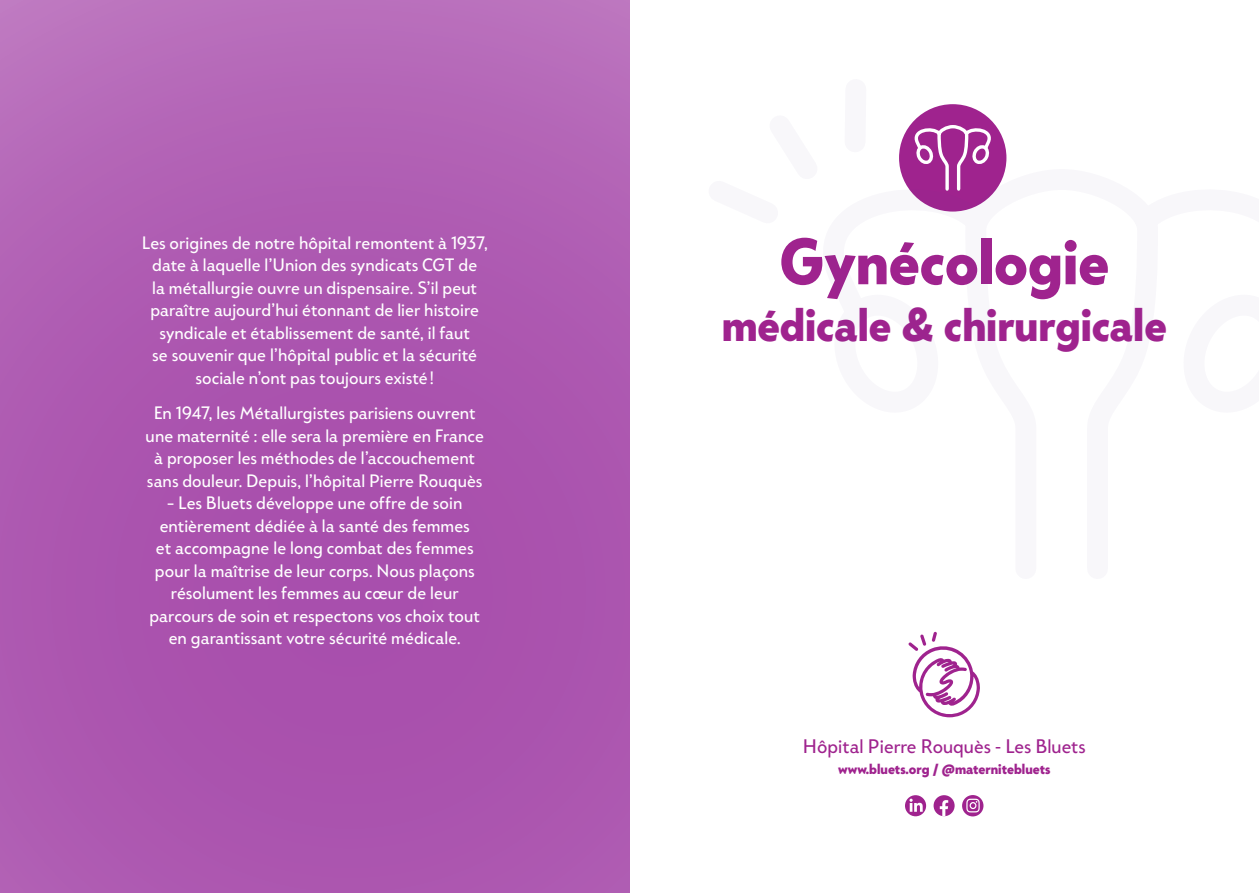
<style>
.page{position:relative;width:1259px;height:893px;background:#fff}
.page>*{position:absolute;margin:0;border:0;box-sizing:border-box;transform-origin:0 0}
.t1{font:700 60px "Mack";color:#9f238e}
.t2{font:700 43.5px "Mack";color:#9f238e}
.t3{font:18px "Mack";color:#9f238e}
.t4{font:16.5px/22.5px "Mack";letter-spacing:.005em;color:#fff;text-align:center}
.t5{font:700 13.5px "Mack";color:#9f238e}
</style>
<div class="page">
<div style="left:933px;top:795px;width:21px;height:21px;background:#9f238e;border-radius:50%"></div>
<svg style="left:939px;top:800px;width:9px;height:16px"></svg>
<svg style="left:962px;top:795px;width:21px;height:21px"></svg>
<svg style="left:966px;top:799px;width:13px;height:13px"></svg>
<div style="left:905px;top:795px;width:21px;height:21px;background:#9f238e;border-radius:50%"></div>
<svg style="left:909px;top:799px;width:13px;height:13px"></svg>
<svg style="left:908px;top:632px;width:72px;height:86px"></svg>
<div style="left:899px;top:104px;width:107px;height:108px;background:#9f238e;border-radius:50%"></div>
<svg style="left:911px;top:123px;width:83px;height:44px"></svg>
<div style="left:0;top:0;width:629px;height:893px;background:linear-gradient(to bottom,#b466b7,#a74dab)"></div>
<p class="t4" style="left:142px;top:231px;width:347px">Les origines de notre hôpital remontent à 1937, date à laquelle l’Union des syndicats CGT de<br>la métallurgie ouvre un dispensaire. S’il peut paraître aujourd’hui étonnant de lier histoire syndicale et établissement de santé, il faut<br>se souvenir que l’hôpital public et la sécurité sociale n’ont pas toujours existé!</p>
<p class="t4" style="left:146px;top:402px;width:340px">En 1947, les Métallurgistes parisiens ouvrent une maternité : elle sera la première en France à proposer les méthodes de l’accouchement sans douleur. Depuis, l’hôpital Pierre Rouquès</p>
<p class="t4" style="left:149px;top:492px;width:332px">– Les Bluets développe une offre de soin entièrement dédiée à la santé des femmes<br>et accompagne le long combat des femmes pour la maîtrise de leur corps. Nous plaçons résolument les femmes au cœur de leur parcours de soin et respectons vos choix tout en garantissant votre sécurité médicale.</p>
<p class="t1" style="left:779px;top:222px;width:331px">Gynécologie</p>
<p class="t2" style="left:721px;top:296px;width:446px">médicale &amp; chirurgicale</p>
<p class="t3" style="left:803px;top:735px;width:284px">Hôpital Pierre Rouquès - Les Bluets</p>
<p class="t5" style="left:838px;top:760px;width:214px">www.bluets.org / @maternitebluets</p>
</div>
